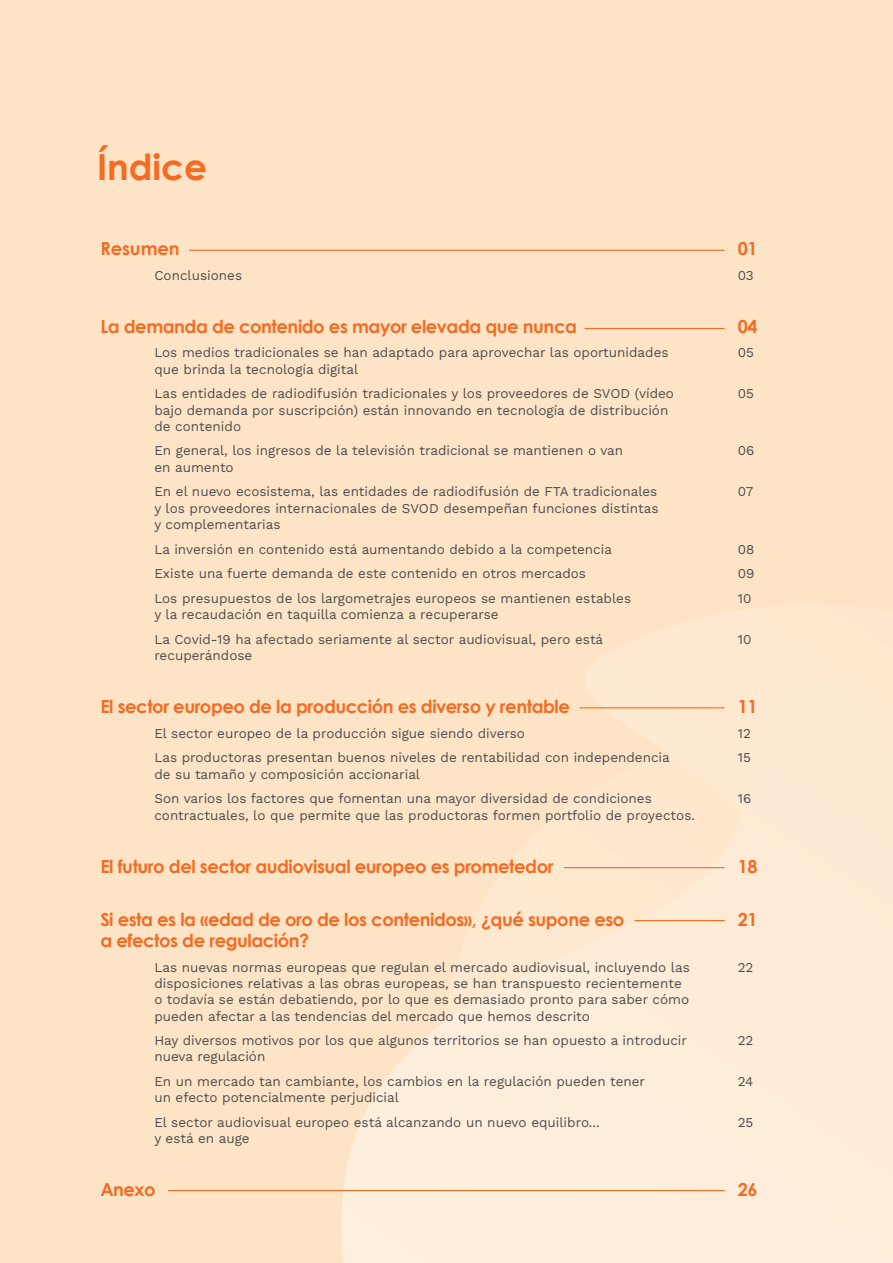
<style>
.page{position:relative;width:893px;height:1263px;background:#fee4c6}
.page>*{position:absolute;margin:0;border:0;box-sizing:border-box;transform-origin:0 0}
.t1{font:700 36px "Century Gothic";color:#f36c24}
.t2{font:700 18px/21.6px "Century Gothic";letter-spacing:-.025em;color:#f36c24}
.t3{font:700 18px "Century Gothic";letter-spacing:-.005em;color:#f36c24}
.t4{font:13.5px/16.2px "Work Sans";color:#4c4d4e}
</style>
<div class="page">
<img style="left:202px;top:656px;width:691px;height:607px">
<hr style="left:189px;top:250px;width:536px;height:1px;background:#f36c24">
<hr style="left:168px;top:1190px;width:557px;height:1px;background:#f36c24">
<hr style="left:585px;top:328px;width:140px;height:1px;background:#f36c24">
<hr style="left:580px;top:707px;width:145px;height:1px;background:#f36c24">
<hr style="left:564px;top:867px;width:161px;height:1px;background:#f36c24">
<hr style="left:634px;top:920px;width:91px;height:1px;background:#f36c24">
<p class="t1" style="left:97px;top:140px;width:112px">Índice</p>
<p class="t3" style="left:100px;top:235px;width:81px">Resumen</p>
<p class="t4" style="left:154px;top:266px;width:89px">Conclusiones</p>
<p class="t2" style="left:100px;top:315px;width:478px">La demanda de contenido es mayor elevada que nunca</p>
<p class="t4" style="left:154px;top:344px;width:516px">Los medios tradicionales se han adaptado para aprovechar las oportunidades que brinda la tecnología digital</p>
<p class="t4" style="left:154px;top:385px;width:521px">Las entidades de radiodifusión tradicionales y los proveedores de SVOD (vídeo bajo demanda por suscripción) están innovando en tecnología de distribución de contenido</p>
<p class="t4" style="left:154px;top:442px;width:470px">En general, los ingresos de la televisión tradicional se mantienen o van en aumento</p>
<p class="t4" style="left:154px;top:483px;width:506px;text-align:justify">En el nuevo ecosistema, las entidades de radiodifusión de FTA tradicionales y los proveedores internacionales de SVOD desempeñan funciones distintas y complementarias</p>
<p class="t4" style="left:154px;top:540px;width:459px">La inversión en contenido está aumentando debido a la competencia</p>
<p class="t4" style="left:154px;top:565px;width:433px">Existe una fuerte demanda de este contenido en otros mercados</p>
<p class="t4" style="left:154px;top:590px;width:478px">Los presupuestos de los largometrajes europeos se mantienen estables y la recaudación en taquilla comienza a recuperarse</p>
<p class="t4" style="left:154px;top:630px;width:450px">La Covid-19 ha afectado seriamente al sector audiovisual, pero está recuperándose</p>
<p class="t2" style="left:100px;top:695px;width:471px">El sector europeo de la producción es diverso y rentable</p>
<p class="t4" style="left:154px;top:724px;width:372px">El sector europeo de la producción sigue siendo diverso</p>
<p class="t4" style="left:154px;top:749px;width:517px">Las productoras presentan buenos niveles de rentabilidad con independencia de su tamaño y composición accionarial</p>
<p class="t4" style="left:154px;top:790px;width:542px">Son varios los factores que fomentan una mayor diversidad de condiciones contractuales, lo que permite que las productoras formen portfolio de proyectos.</p>
<p class="t2" style="left:100px;top:854px;width:455px">El futuro del sector audiovisual europeo es prometedor</p>
<p class="t2" style="left:100px;top:907px;width:526px">Si esta es la «edad de oro de los contenidos», ¿qué supone eso a efectos de regulación?</p>
<p class="t4" style="left:154px;top:959px;width:537px">Las nuevas normas europeas que regulan el mercado audiovisual, incluyendo las disposiciones relativas a las obras europeas, se han transpuesto recientemente o todavía se están debatiendo, por lo que es demasiado pronto para saber cómo pueden afectar a las tendencias del mercado que hemos descrito</p>
<p class="t4" style="left:154px;top:1032px;width:534px">Hay diversos motivos por los que algunos territorios se han opuesto a introducir nueva regulación</p>
<p class="t4" style="left:154px;top:1073px;width:492px">En un mercado tan cambiante, los cambios en la regulación pueden tener un efecto potencialmente perjudicial</p>
<p class="t4" style="left:154px;top:1114px;width:447px">El sector audiovisual europeo está alcanzando un nuevo equilibro... y está en auge</p>
<p class="t2" style="left:100px;top:1178px;width:57px">Anexo</p>
<p class="t2" style="left:738px;top:237px;width:21px">01</p>
<p class="t4" style="left:738px;top:266px;width:17px">03</p>
<p class="t2" style="left:738px;top:315px;width:21px">04</p>
<p class="t4" style="left:738px;top:344px;width:18px">05</p>
<p class="t4" style="left:738px;top:385px;width:18px">05</p>
<p class="t4" style="left:738px;top:442px;width:18px">06</p>
<p class="t4" style="left:738px;top:483px;width:17px">07</p>
<p class="t4" style="left:738px;top:540px;width:18px">08</p>
<p class="t4" style="left:738px;top:565px;width:18px">09</p>
<p class="t4" style="left:738px;top:590px;width:15px">10</p>
<p class="t4" style="left:738px;top:630px;width:15px">10</p>
<p class="t2" style="left:738px;top:695px;width:21px">11</p>
<p class="t4" style="left:738px;top:724px;width:15px">12</p>
<p class="t4" style="left:738px;top:749px;width:15px">15</p>
<p class="t4" style="left:738px;top:790px;width:15px">16</p>
<p class="t2" style="left:738px;top:854px;width:21px">18</p>
<p class="t2" style="left:738px;top:907px;width:21px">21</p>
<p class="t4" style="left:738px;top:959px;width:17px">22</p>
<p class="t4" style="left:738px;top:1032px;width:17px">22</p>
<p class="t4" style="left:738px;top:1073px;width:17px">24</p>
<p class="t4" style="left:738px;top:1114px;width:17px">25</p>
<p class="t2" style="left:738px;top:1178px;width:21px">26</p>
</div>
